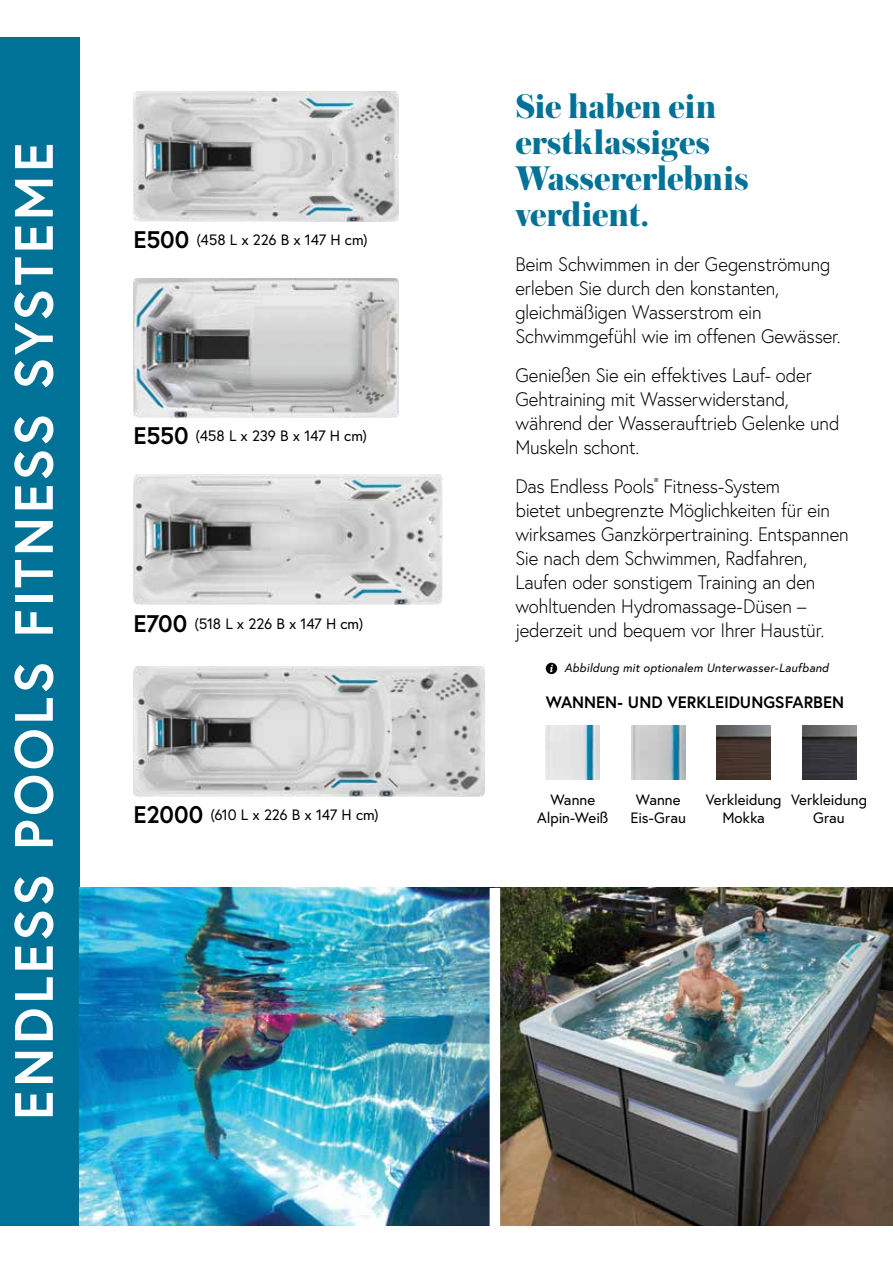
<style>
.page{position:relative;width:893px;height:1263px;background:#fff}
.page>*{position:absolute;margin:0;border:0;box-sizing:border-box;transform-origin:0 0}
.t1{font:700 54px "Europa";letter-spacing:.06em;color:#fff}
.t2{font:800 36px/36px "Austin";color:#007197}
.t3{font:300 19.5px/24px "Europa";letter-spacing:-.015em;color:#000;scale:.95 1}
.t4{font:700 16.5px "Europa";color:#000}
.t5{font:15px/18px "Europa";letter-spacing:-.005em;color:#000;text-align:center}
.t6{font:italic 12px "Europa";letter-spacing:.015em;color:#000}
.s1{font-weight:700;font-size:24px}
</style>
<div class="page">
<img style="left:500px;top:888px;width:393px;height:337px">
<div style="left:0;top:37px;width:80px;height:1188px;background:#007197"></div>
<img style="left:134px;top:279px;width:265px;height:138px">
<img style="left:134px;top:475px;width:309px;height:130px">
<img style="left:134px;top:91px;width:265px;height:130px">
<img style="left:134px;top:667px;width:351px;height:129px">
<img style="left:80px;top:888px;width:410px;height:337px">
<img style="left:802px;top:726px;width:54px;height:54px">
<img style="left:546px;top:725px;width:54px;height:54px">
<img style="left:631px;top:726px;width:54px;height:54px">
<img style="left:717px;top:726px;width:54px;height:54px">
<svg style="left:546px;top:663px;width:11px;height:11px"></svg>
<h1 class="t1" style="left:-1px;top:1120px;width:979px;rotate:-90deg">ENDLESS POOLS FITNESS SYSTEME</h1>
<p class="t5" style="left:134px;top:231px;width:236px"><span class="s1">E500</span> (458 L x 226 B x 147 H cm)</p>
<p class="t5" style="left:134px;top:427px;width:235px"><span class="s1">E550</span> (458 L x 239 B x 147 H cm)</p>
<p class="t5" style="left:134px;top:614px;width:231px"><span class="s1">E700</span> (518 L x 226 B x 147 H cm)</p>
<h2 class="t2" style="left:515px;top:88px;width:235px">Sie haben ein erstklassiges<br>Wassererlebnis verdient.</h2>
<p class="t3" style="left:515px;top:252px;width:344px">Beim Schwimmen in der Gegenströmung erleben Sie durch den konstanten, gleichmäßigen Wasserstrom ein Schwimmgefühl wie im offenen Gewässer.</p>
<p class="t3" style="left:515px;top:363px;width:343px">Genießen Sie ein effektives Lauf- oder Gehtraining mit Wasserwiderstand, während der Wasserauftrieb Gelenke und Muskeln schont.</p>
<p class="t3" style="left:515px;top:474px;width:352px">Das Endless Pools<sup>®</sup> Fitness-System<br>bietet unbegrenzte Möglichkeiten für ein wirksames Ganzkörpertraining. Entspannen Sie nach dem Schwimmen, Radfahren, Laufen oder sonstigem Training an den wohltuenden Hydromassage-Düsen – jederzeit und bequem vor Ihrer Haustür.</p>
<p class="t6" style="left:564px;top:661px;width:266px">Abbildung mit optionalem Unterwasser-Laufband</p>
<p class="t4" style="left:546px;top:692px;width:300px">WANNEN- UND VERKLEIDUNGSFARBEN</p>
<p class="t5" style="left:134px;top:806px;width:247px"><span class="s1">E2000</span> (610 L x 226 B x 147 H cm)</p>
<p class="t5" style="left:537px;top:791px;width:73px">Wanne<br>Alpin-Weiß</p>
<p class="t5" style="left:706px;top:791px;width:77px">Verkleidung<br>Mokka</p>
<p class="t5" style="left:631px;top:791px;width:57px">Wanne<br>Eis-Grau</p>
<p class="t5" style="left:791px;top:791px;width:77px">Verkleidung<br>Grau</p>
</div>
